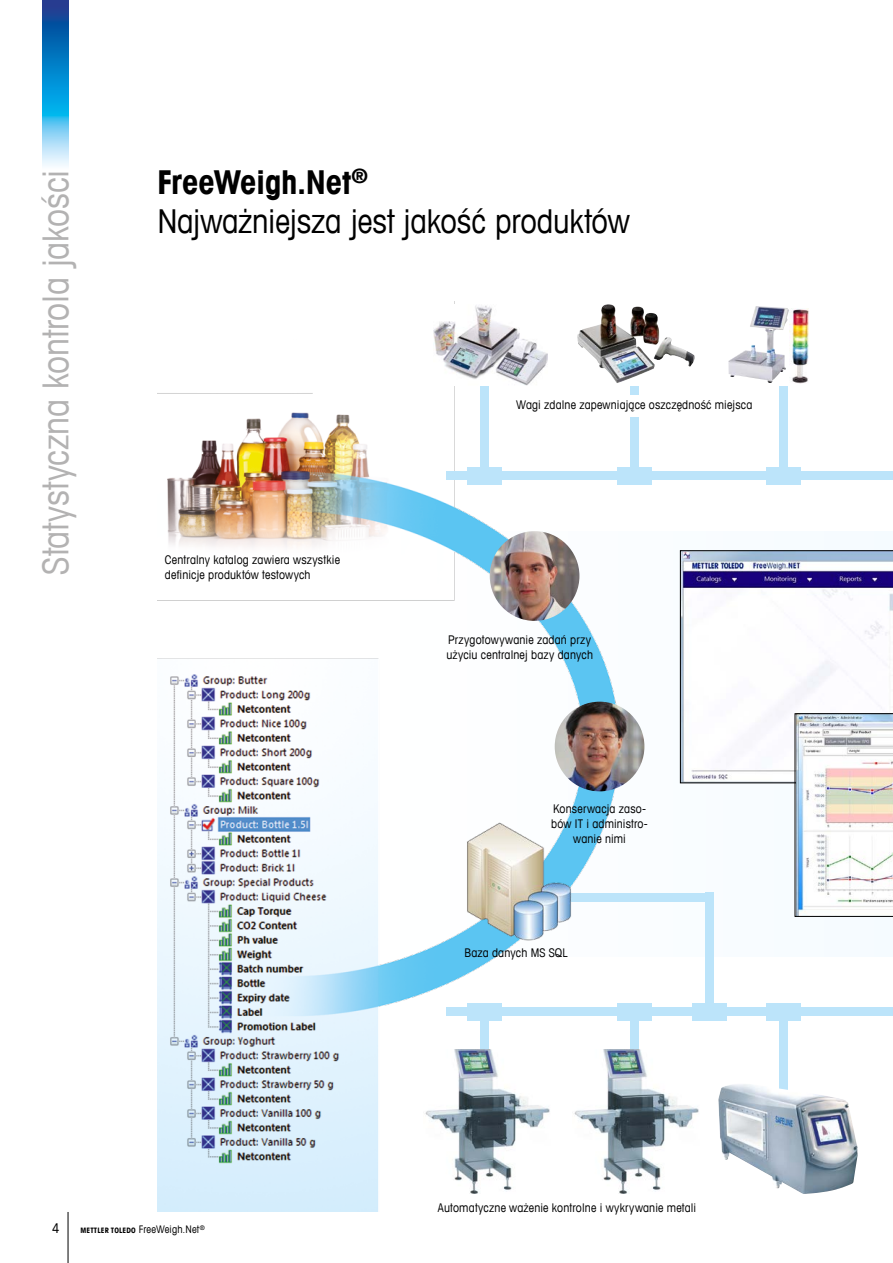
<style>
.page{position:relative;width:893px;height:1263px;background:#fff}
.page>*{position:absolute;margin:0;border:0;box-sizing:border-box;transform-origin:0 0}
.t1{font:condensed 36px "Avant Garde Com";letter-spacing:-.01em;color:#b3b2b2}
.t2{font:condensed 33px/39px "Avant Garde Com";letter-spacing:-.01em;color:#000}
.t3{font:condensed 13.5px "Avant Garde Com";color:#000}
.t4{font:condensed 12px/15px "Avant Garde Com";letter-spacing:.015em;color:#000}
.t5{font:700 condensed 7.5px "Avant Garde Com";letter-spacing:.015em;color:#000}
.s1{font-weight:700}
.s2{font-weight:400;font-size:10.5px}
</style>
<div class="page">
<img style="left:43px;top:0;width:25px;height:166px">
<div style="left:370px;top:531px;width:523px;height:425px;background:#f8fcff"></div>
<img style="left:157px;top:302px;width:557px;height:910px">
<img style="left:433px;top:304px;width:114px;height:81px">
<img style="left:790px;top:308px;width:18px;height:76px">
<img style="left:728px;top:306px;width:56px;height:77px">
<img style="left:490px;top:531px;width:89px;height:90px;border-radius:45px">
<img style="left:555px;top:702px;width:89px;height:89px;border-radius:45px">
<hr style="left:68px;top:1212px;width:1px;height:51px;background:#000">
<img style="left:577px;top:304px;width:118px;height:79px">
<div style="left:446px;top:472px;width:447px;height:8px;background:#bce4fa"></div>
<div style="left:446px;top:1007px;width:447px;height:9px;background:#bce4fa"></div>
<div style="left:480px;top:387px;width:9px;height:93px;background:#bce4fa"></div>
<div style="left:630px;top:387px;width:9px;height:93px;background:#bce4fa"></div>
<div style="left:780px;top:387px;width:8px;height:93px;background:#bce4fa"></div>
<div style="left:480px;top:1015px;width:9px;height:139px;background:#bce4fa"></div>
<div style="left:780px;top:1015px;width:8px;height:94px;background:#bce4fa"></div>
<div style="left:468px;top:1003px;width:34px;height:17px;background:#bce4fa"></div>
<div style="left:617px;top:1003px;width:34px;height:17px;background:#bce4fa"></div>
<div style="left:767px;top:1003px;width:34px;height:17px;background:#bce4fa"></div>
<div style="left:468px;top:467px;width:34px;height:17px;background:#bce4fa"></div>
<div style="left:617px;top:467px;width:34px;height:17px;background:#bce4fa"></div>
<div style="left:767px;top:467px;width:34px;height:17px;background:#bce4fa"></div>
<div style="left:502px;top:893px;width:211px;height:8px;background:#bce4fa"></div>
<div style="left:630px;top:1015px;width:9px;height:139px;background:#bce4fa"></div>
<div style="left:692px;top:1003px;width:34px;height:17px;background:#bce4fa"></div>
<div style="left:705px;top:893px;width:8px;height:127px;background:#bce4fa"></div>
<img style="left:423px;top:1049px;width:128px;height:145px">
<img style="left:572px;top:1049px;width:128px;height:145px">
<img style="left:460px;top:813px;width:119px;height:136px">
<svg style="left:680px;top:550px;width:213px;height:233px"></svg>
<div style="left:496px;top:395px;width:276px;height:22px;background:#fff"></div>
<img style="left:718px;top:1083px;width:140px;height:111px">
<img style="left:795px;top:713px;width:98px;height:204px">
<h1 class="t1" style="left:33px;top:575px;width:406px;rotate:-90deg">Statystyczna kontrola jakości</h1>
<h2 class="t2" style="left:157px;top:162px;width:474px"><span class="s1">FreeWeigh.Net</span><sup>®<br></sup>Najważniejsza jest jakość produktów</h2>
<p class="t4" style="left:516px;top:397px;width:238px">Wagi zdalne zapewniające oszczędność miejsca</p>
<p class="t4" style="left:165px;top:551px;width:177px">Centralny katalog zawiera wszystkie definicje produktów testowych</p>
<p class="t4" style="left:446px;top:632px;width:148px">Przygotowywanie zadań przy użyciu centralnej bazy danych</p>
<p class="t4" style="left:551px;top:801px;width:98px;text-align:center">Konserwacja zaso&shy;bów IT i administro&shy;wanie nimi</p>
<p class="t4" style="left:464px;top:945px;width:105px">Baza danych MS SQL</p>
<p class="t3" style="left:52px;top:1220px;width:9px">4</p>
<p class="t5" style="left:81px;top:1225px;width:126px">METTLER -TOLEDO <span class="s2">FreeWeigh.Net</span><sup>®</sup></p>
<p class="t4" style="left:438px;top:1200px;width:260px">Automatyczne ważenie kontrolne i wykrywanie metali</p>
</div>
